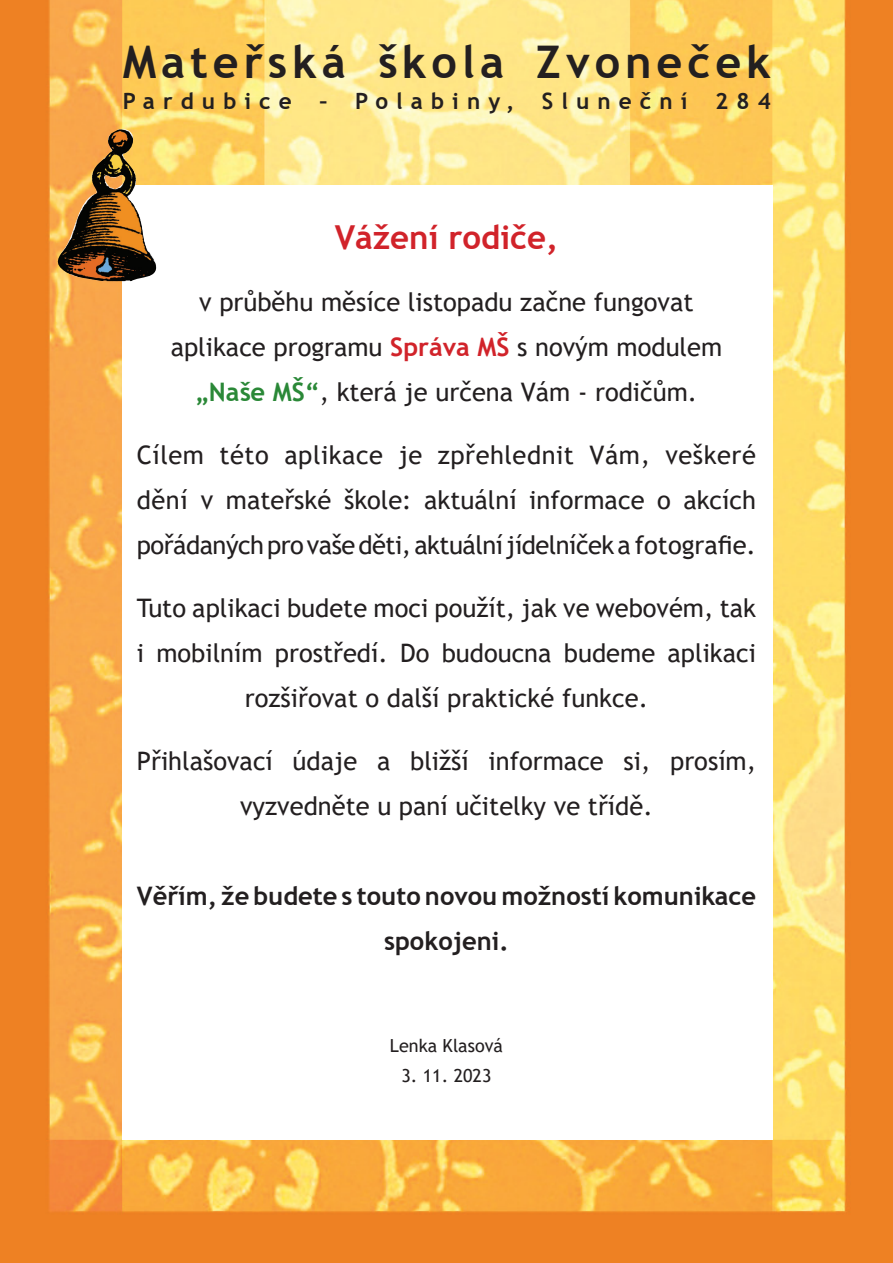
<style>
.page{position:relative;width:893px;height:1263px;background:#fff}
.page>*{position:absolute;margin:0;border:0;box-sizing:border-box;transform-origin:0 0}
.t1{font:700 45px "Trebuchet MS";letter-spacing:.11em;color:#231f20}
.t2{font:700 33px "Trebuchet MS";color:#d1232a}
.t3{font:25.5px/45px "Trebuchet MS";color:#231f20;text-align:center}
.t4{font:700 25.5px/45px "Trebuchet MS";color:#231f20;text-align:center}
.t5{font:700 22.5px "Trebuchet MS";letter-spacing:.36em;color:#231f20}
.t6{font:18px "Trebuchet MS";color:#231f20}
.s1{font-weight:700;color:#d1232a}
.s2{font-weight:700;color:#2a8837}
</style>
<div class="page">
<img style="left:0;top:0;width:893px;height:1263px">
<svg style="left:189px;top:117px;width:582px;height:68px;background:#fddf80"></svg>
<svg style="left:0;top:47px;width:189px;height:187px;background:#f5a844"></svg>
<div style="left:123px;top:185px;width:650px;height:955px;background:#fff"></div>
<img style="left:53px;top:129px;width:105px;height:152px">
<h1 class="t1" style="left:123px;top:34px;width:650px">Mateřská škola Zvoneček</h1>
<p class="t5" style="left:123px;top:87px;width:650px">Pardubice – Polabiny, Sluneční 284</p>
<p class="t2" style="left:335px;top:217px;width:225px">Vážení rodiče,</p>
<p class="t3" style="left:171px;top:279px;width:553px">v průběhu měsíce listopadu začne fungovat aplikace programu <span class="s1">Správa MŠ</span> s novým modulem <span class="s2">„Naše MŠ“</span>, která je určena Vám - rodičům.</p>
<p class="t3" style="left:137px;top:432px;width:621px;text-align:justify">Cílem této aplikace je zpřehlednit Vám, veškeré dění v mateřské škole: aktuální informace o akcích pořádaných pro vaše děti, aktuální jídelníček a fotografie.</p>
<p class="t3" style="left:137px;top:585px;width:621px">Tuto aplikaci budete moci použít, jak ve webovém, tak i mobilním prostředí. Do budoucna budeme aplikaci rozšiřovat o další praktické funkce.</p>
<p class="t3" style="left:137px;top:738px;width:621px">Přihlašovací údaje a bližší informace si, prosím, vyzvedněte u paní učitelky ve třídě.</p>
<p class="t4" style="left:137px;top:873px;width:621px">Věřím, že budete s touto novou možností komunikace spokojeni.</p>
<p class="t6" style="left:390px;top:1034px;width:115px">Lenka Klasová</p>
<p class="t6" style="left:401px;top:1065px;width:92px">3. 11. 2023</p>
</div>
